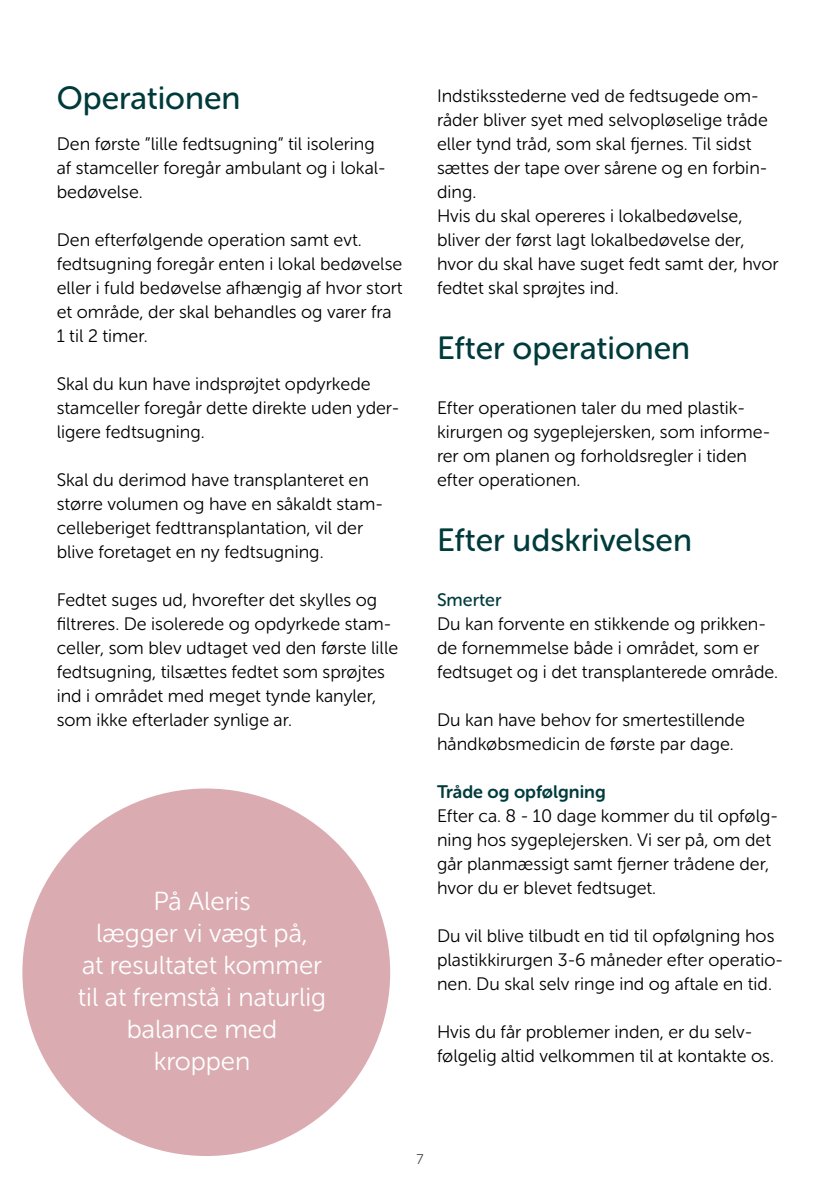
<style>
.page{position:relative;width:840px;height:1191px;background:#fff}
.page>*{position:absolute;margin:0;border:0;box-sizing:border-box;transform-origin:0 0}
.mellemrubrik_1_linje{font:32px "Museo Sans Rounded 500";color:#003b3c}
.fremhævet_tekst_13pt{font:26px/32px "Museo Sans Rounded 300";color:#fff;text-align:center}
.brødtekst{font:18px/24px "Museo Sans Rounded 300";color:#000}
.brødtekst_medium{font:18px "Museo Sans Rounded 700";color:#003b3c}
.brødtekst_medium-2{font:18px "Museo Sans Rounded 500";color:#003b3c}
.t1{font:14px "Museo Sans Rounded 300";color:#484847}
</style>
<div class="page">
<div style="left:22px;top:788px;width:368px;height:368px;background:#daacb1;border-radius:50%"></div>
<p class="mellemrubrik_1_linje" style="left:57px;top:80px;width:185px">Operationen</p>
<p class="brødtekst" style="left:57px;top:132px;width:319px">Den første ”lille fedtsugning” til isolering</p>
<p class="brødtekst" style="left:57px;top:156px;width:330px">af stamceller foregår ambulant og i lokal&shy;bedøvelse.</p>
<p class="brødtekst" style="left:57px;top:228px;width:347px">Den efterfølgende operation samt evt. fedtsugning foregår enten i lokal bedøvelse eller i fuld bedøvelse afhængig af hvor stort et område, der skal behandles og varer fra 1 til 2 timer.</p>
<p class="brødtekst" style="left:57px;top:372px;width:315px">Skal du kun have indsprøjtet opdyrkede</p>
<p class="brødtekst" style="left:57px;top:396px;width:344px">stamceller foregår dette direkte uden yder&shy;ligere fedtsugning.</p>
<p class="brødtekst" style="left:57px;top:468px;width:327px">Skal du derimod have transplanteret en større volumen og have en såkaldt stam&shy;celleberiget fedttransplantation, vil der blive foretaget en ny fedtsugning.</p>
<p class="brødtekst" style="left:57px;top:588px;width:343px">Fedtet suges ud, hvorefter det skylles og filtreres. De isolerede og opdyrkede stam&shy;celler, som blev udtaget ved den første lille fedtsugning, tilsættes fedtet som sprøjtes ind i området med meget tynde kanyler, som ikke efterlader synlige ar.</p>
<p class="fremhævet_tekst_13pt" style="left:78px;top:885px;width:249px">På Aleris<br>lægger vi vægt på,<br>at resultatet kommer til at fremstå i naturlig balance med kroppen</p>
<p class="brødtekst" style="left:437px;top:84px;width:332px">Indstiksstederne ved de fedtsugede om&shy;råder bliver syet med selvopløselige tråde eller tynd tråd, som skal fjernes. Til sidst sættes der tape over sårene og en forbin&shy;ding.</p>
<p class="brødtekst" style="left:437px;top:204px;width:343px">Hvis du skal opereres i lokalbedøvelse, bliver der først lagt lokalbedøvelse der, hvor du skal have suget fedt samt der, hvor fedtet skal sprøjtes ind.</p>
<p class="mellemrubrik_1_linje" style="left:437px;top:331px;width:254px">Efter operationen</p>
<p class="brødtekst" style="left:437px;top:396px;width:334px">Efter operationen taler du med plastik&shy;kirurgen og sygeplejersken, som informe&shy;rer om planen og forholdsregler i tiden efter operationen.</p>
<p class="mellemrubrik_1_linje" style="left:437px;top:523px;width:256px">Efter udskrivelsen</p>
<p class="brødtekst_medium-2" style="left:437px;top:590px;width:66px">Smerter</p>
<p class="brødtekst" style="left:437px;top:612px;width:342px">Du kan forvente en stikkende og prikken&shy;de fornemmelse både i området, som er fedtsuget og i det transplanterede område.</p>
<p class="brødtekst" style="left:437px;top:708px;width:309px">Du kan have behov for smertestillende</p>
<p class="brødtekst" style="left:437px;top:732px;width:298px">håndkøbsmedicin de første par dage.</p>
<p class="brødtekst_medium" style="left:437px;top:782px;width:170px">Tråde og opfølgning</p>
<p class="brødtekst" style="left:437px;top:804px;width:342px">Efter ca. 8 - 10 dage kommer du til opfølg&shy;ning hos sygeplejersken. Vi ser på, om det går planmæssigt samt fjerner trådene der, hvor du er blevet fedtsuget.</p>
<p class="brødtekst" style="left:437px;top:924px;width:347px">Du vil blive tilbudt en tid til opfølgning hos plastikkirurgen 3-6 måneder efter operatio&shy;nen. Du skal selv ringe ind og aftale en tid.</p>
<p class="brødtekst" style="left:437px;top:1020px;width:338px">Hvis du får problemer inden, er du selv&shy;følgelig altid velkommen til at kontakte os.</p>
<p class="t1" style="left:416px;top:1151px;width:9px">7</p>
</div>
